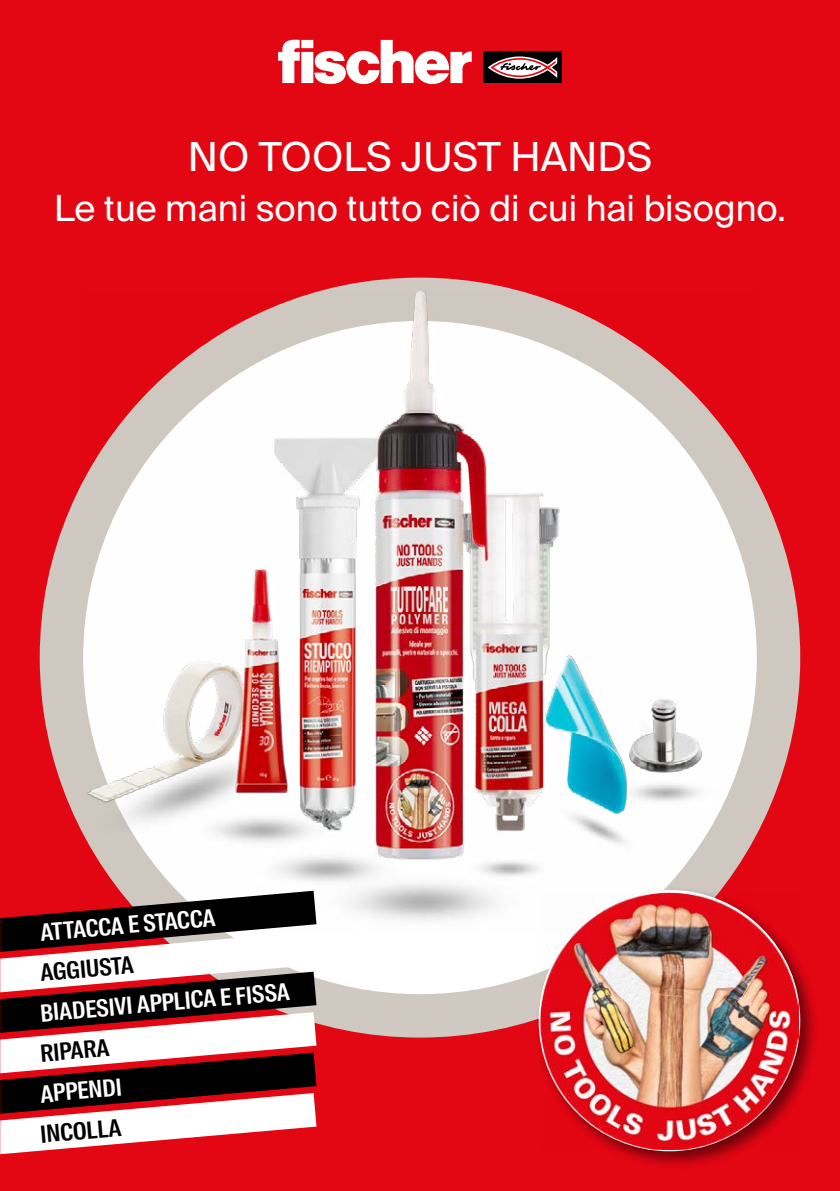
<style>
.page{position:relative;width:840px;height:1191px;background:#fff}
.page>*{position:absolute;margin:0;border:0;box-sizing:border-box;transform-origin:0 0}
.t1{font:40px "fischerstrong";color:#fff}
.t2{font:36px "fischerstrong";color:#fff}
.t3{font:600 23.8px "fischerstrong Cond";color:#fff}
.t4{font:600 23.8px "fischerstrong Cond";color:#000}
</style>
<div class="page">
<div style="left:0;top:0;width:839px;height:1191px;background:#e30613"></div>
<svg style="left:839px;top:960px;width:1px;height:231px"></svg>
<svg style="left:839px;top:589px;width:1px;height:231px"></svg>
<svg style="left:839px;top:219px;width:1px;height:231px"></svg>
<div style="left:483px;top:52px;width:78px;height:31px;background:#000"></div>
<svg style="left:488px;top:56px;width:69px;height:23px"></svg>
<svg style="left:278px;top:40px;width:193px;height:44px"></svg>
<div style="left:40px;top:278px;width:759px;height:759px;background:#cfc9c2;border-radius:50%"></div>
<div style="left:83px;top:321px;width:673px;height:673px;background:#fff;border-radius:50%"></div>
<img style="left:81px;top:291px;width:677px;height:634px">
<div style="left:534px;top:886px;width:285px;height:284px;background:#000;opacity:.5"></div>
<img style="left:540px;top:892px;width:257px;height:257px">
<svg style="left:0;top:890px;width:316px;height:264px"></svg>
<hr style="left:839px;top:40px;width:1px;height:39px;background:#cfc9c2">
<h1 class="t1" style="left:188px;top:134px;width:465px">NO TOOLS JUST HANDS</h1>
<h2 class="t2" style="left:54px;top:188px;width:733px">Le tue mani sono tutto ciò di cui hai bisogno.</h2>
<p class="t3" style="left:39px;top:918px;width:177px;rotate:-5deg">ATTACCA E STACCA</p>
<p class="t4" style="left:39px;top:959px;width:95px;rotate:-5deg">AGGIUSTA</p>
<p class="t3" style="left:39px;top:999px;width:251px;rotate:-5deg">BIADESIVI APPLICA E FISSA</p>
<p class="t4" style="left:39px;top:1039px;width:70px;rotate:-5deg">RIPARA</p>
<p class="t3" style="left:39px;top:1080px;width:83px;rotate:-5deg">APPENDI</p>
<p class="t4" style="left:39px;top:1120px;width:83px;rotate:-5deg">INCOLLA</p>
</div>
